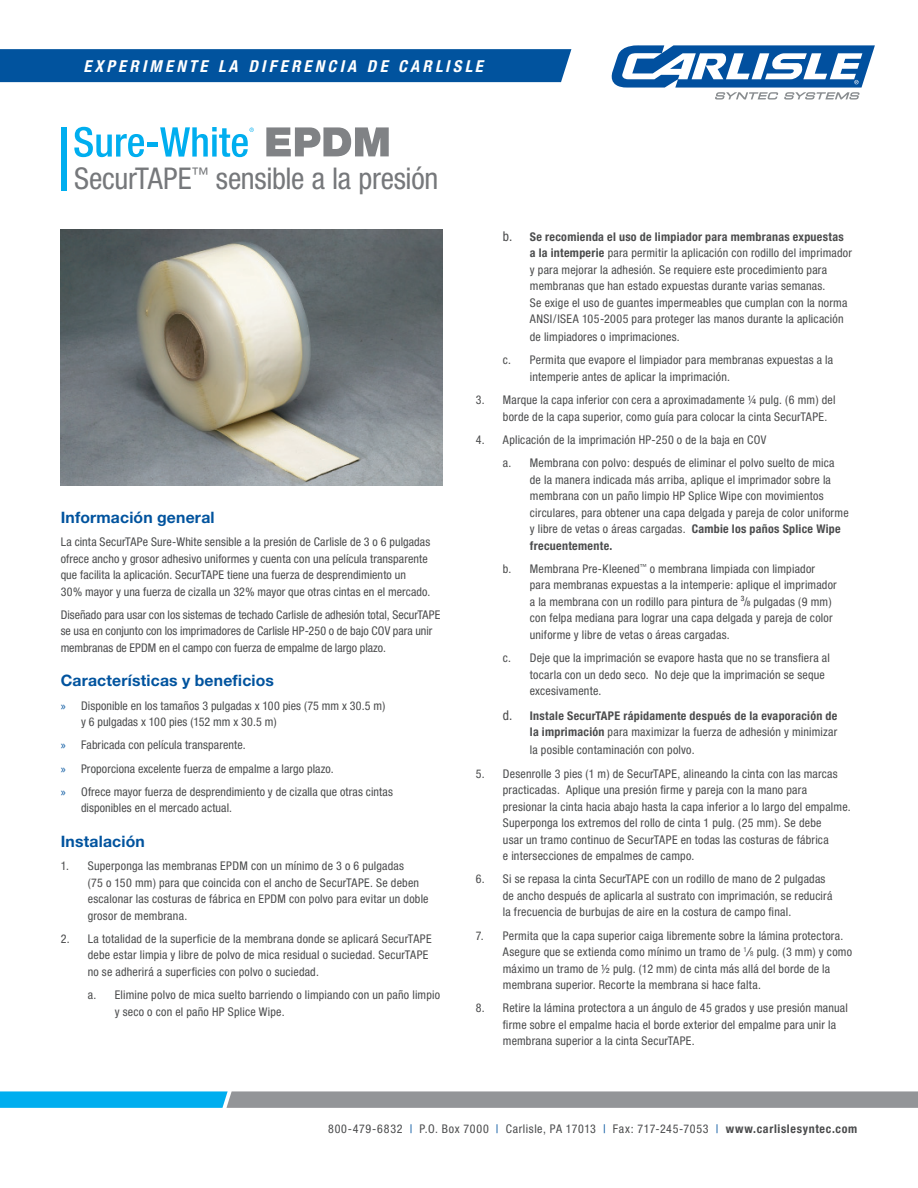
<style>
.page{position:relative;width:918px;height:1188px;background:#fff}
.page>*{position:absolute;margin:0;border:0;box-sizing:border-box;transform-origin:0 0}
.t1{font:condensed 30px "Helvetica Neue";letter-spacing:-.01em;color:#76787b}
.t2{font:italic 700 condensed 16.5px "Helvetica Neue";letter-spacing:.2em;color:#fff}
.t3{font:700 15.75px "Helvetica Neue";letter-spacing:.01em;color:#01539e}
.t4{font:condensed 12px/16.5px "Helvetica Neue";letter-spacing:.015em;color:#4b4c4d}
.t5{font:700 condensed 12px/16.5px "Helvetica Neue";letter-spacing:.025em;color:#4b4c4d;text-align:right}
.t6{font:condensed 12px "Helvetica Neue";letter-spacing:.05em;color:#4b4c4d}
.s1{font-family:"Myriad Pro";font-stretch:normal;color:#01539e}
.s2{font-size:13.5px}
.s3{font-weight:700}
.s4{font-weight:500;font-size:7.5px}
.s5{font-weight:400;font-size:13.5px}
.s6{font-weight:400}
.s7{font-weight:700;font-stretch:normal}
.s8{font-size:7.05px}
.s9{color:#01539e}
</style>
<div class="page">
<svg style="left:266px;top:127px;width:123px;height:29px"></svg>
<svg style="left:74px;top:127px;width:70px;height:30px"></svg>
<hr style="left:147px;top:143px;width:11px;height:4px;background:#00aeef">
<svg style="left:160px;top:127px;width:94px;height:30px"></svg>
<div style="left:61px;top:127px;width:6px;height:63px;background:#00aeef"></div>
<svg style="left:0;top:1091px;width:918px;height:17px;background:#749eb0"></svg>
<div style="left:0;top:49px;width:571px;height:33px;background:#01539e"></div>
<svg style="left:612px;top:45px;width:263px;height:55px"></svg>
<img style="left:61px;top:230px;width:381px;height:256px">
<h2 class="t2" style="left:84px;top:60px;width:401px">EXPERIMENTE LA DIFERENCIA DE CARLISLE</h2>
<h1 class="t1" style="left:74px;top:167px;width:366px">SecurTAPE<sup>™</sup> sensible a la presión</h1>
<h3 class="t3" style="left:61px;top:512px;width:155px">Información general</h3>
<p class="t4" style="left:61px;top:535px;width:371px">La cinta SecurTAPe Sure-White sensible a la presión de Carlisle de 3 o 6 pulgadas ofrece ancho y grosor adhesivo uniformes y cuenta con una película transparente que facilita la aplicación. SecurTAPE tiene una fuerza de desprendimiento un 30% mayor y una fuerza de cizalla un 32% mayor que otras cintas en el mercado.</p>
<p class="t4" style="left:61px;top:607px;width:381px">Diseñado para usar con los sistemas de techado Carlisle de adhesión total, SecurTAPE se usa en conjunto con los imprimadores de Carlisle HP-250 o de bajo COV para unir membranas de EPDM en el campo con fuerza de empalme de largo plazo.</p>
<h3 class="t3" style="left:61px;top:675px;width:215px">Características y beneficios</h3>
<p class="t4" style="left:81px;top:698px;width:306px;text-indent:-20px"><span class="s1">»</span> Disponible en los tamaños 3 pulgadas x 100 pies (75 mm x 30.5 m) y 6 pulgadas x 100 pies (152 mm x 30.5 m)</p>
<p class="t4" style="left:61px;top:735px;width:334px;line-height:23.2px"><span class="s1">»</span> Fabricada con película transparente.<br><span class="s1">»</span> Proporciona excelente fuerza de empalme a largo plazo.<br><span class="s1">»</span> Ofrece mayor fuerza de desprendimiento y de cizalla que otras cintas</p>
<p class="t4" style="left:81px;top:801px;width:153px">disponibles en el mercado actual.</p>
<h3 class="t3" style="left:61px;top:836px;width:86px">Instalación</h3>
<p class="t4" style="left:88px;top:859px;width:342px;text-indent:-27px">1. Superponga las membranas EPDM con un mínimo de 3 o 6 pulgadas<br>(75 o 150 mm) para que coincida con el ancho de SecurTAPE. Se deben escalonar las costuras de fábrica en EPDM con polvo para evitar un doble grosor de membrana.</p>
<p class="t4" style="left:88px;top:931px;width:345px;text-indent:-27px">2. La totalidad de la superficie de la membrana donde se aplicará SecurTAPE debe estar limpia y libre de polvo de mica residual o suciedad. SecurTAPE no se adherirá a superficies con polvo o suciedad.</p>
<p class="t4" style="left:115px;top:988px;width:327px;text-indent:-27px">a. Elimine polvo de mica suelto barriendo o limpiando con un paño limpio y seco o con el paño HP Splice Wipe.</p>
<p class="t4" style="left:530px;top:229px;width:324px;text-indent:-27px"><span class="s2">b.</span> <span class="s3">Se recomienda el uso de limpiador para membranas expuestas a la intemperie</span> para permitir la aplicación con rodillo del imprimador y para mejorar la adhesión. Se requiere este procedimiento para membranas que han estado expuestas durante varias semanas.<br>Se exige el uso de guantes impermeables que cumplan con la norma ANSI/ISEA 105-2005 para proteger las manos durante la aplicación</p>
<p class="t4" style="left:503px;top:326px;width:332px;line-height:23.2px;text-indent:27px">de limpiadores o imprimaciones.<br>c. Permita que evapore el limpiador para membranas expuestas a la</p>
<p class="t4" style="left:530px;top:369px;width:202px">intemperie antes de aplicar la imprimación.</p>
<p class="t4" style="left:503px;top:393px;width:334px;text-indent:-27px">3. Marque la capa inferior con cera a aproximadamente ¼ pulg. (6 mm) del borde de la capa superior, como guía para colocar la cinta SecurTAPE.</p>
<p class="t4" style="left:503px;top:429px;width:333px;line-height:23.2px;text-indent:-27px">4. Aplicación de la imprimación HP-250 o de la baja en COV<br>a. Membrana con polvo: después de eliminar el polvo suelto de mica</p>
<p class="t4" style="left:530px;top:472px;width:320px">de la manera indicada más arriba, aplique el imprimador sobre la membrana con un paño limpio HP Splice Wipe con movimientos circulares, para obtener una capa delgada y pareja de color uniforme y libre de vetas o áreas cargadas. <span class="s3">Cambie los paños Splice Wipe frecuentemente.</span></p>
<p class="t4" style="left:530px;top:561px;width:308px;text-indent:-27px">b. Membrana Pre-Kleened<sup>™</sup> o membrana limpiada con limpiador para membranas expuestas a la intemperie: aplique el imprimador a la membrana con un rodillo para pintura de <sup>3</sup>/<span class="s4">8</span> pulgadas (9 mm) con felpa mediana para lograr una capa delgada y pareja de color uniforme y libre de vetas o áreas cargadas.</p>
<p class="t4" style="left:530px;top:651px;width:302px;text-indent:-27px">c. Deje que la imprimación se evapore hasta que no se transfiera al tocarla con un dedo seco. No deje que la imprimación se seque excesivamente.</p>
<p class="t5" style="left:503px;top:708px;width:336px"><span class="s5">d.</span> Instale SecurTAPE rápidamente después de la evaporación de la imprimación <span class="s6">para maximizar la fuerza de adhesión y minimizar</span></p>
<p class="t4" style="left:530px;top:743px;width:166px">la posible contaminación con polvo.</p>
<p class="t4" style="left:503px;top:766px;width:349px;text-indent:-27px">5. Desenrolle 3 pies (1 m) de SecurTAPE, alineando la cinta con las marcas practicadas. Aplique una presión firme y pareja con la mano para presionar la cinta hacia abajo hasta la capa inferior a lo largo del empalme.<br>Superponga los extremos del rollo de cinta 1 pulg. (25 mm). Se debe<br>usar un tramo continuo de SecurTAPE en todas las costuras de fábrica<br>e intersecciones de empalmes de campo.</p>
<p class="t4" style="left:503px;top:872px;width:331px;text-indent:-27px">6. Si se repasa la cinta SecurTAPE con un rodillo de mano de 2 pulgadas de ancho después de aplicarla al sustrato con imprimación, se reducirá la frecuencia de burbujas de aire en la costura de campo final.</p>
<p class="t4" style="left:503px;top:928px;width:351px;text-indent:-27px">7. Permita que la capa superior caiga libremente sobre la lámina protectora.<br>Asegure que se extienda como mínimo un tramo de <sup>1</sup> <span class="s7">⁄</span><span class="s8">8</span> pulg. (3 mm) y como máximo un tramo de ½ pulg. (12 mm) de cinta más allá del borde de la membrana superior. Recorte la membrana si hace falta.</p>
<p class="t4" style="left:503px;top:1001px;width:347px;text-indent:-27px">8. Retire la lámina protectora a un ángulo de 45 grados y use presión manual firme sobre el empalme hacia el borde exterior del empalme para unir la membrana superior a la cinta SecurTAPE.</p>
<p class="t6" style="left:328px;top:1125px;width:531px">800-479-6832 <span class="s9">|</span> P.O. Box 7000 <span class="s9">|</span> Carlisle, PA 17013 <span class="s9">|</span> Fax: 717-245-7053 <span class="s9">|</span> <span class="s3">www.carlislesyntec.com</span></p>
</div>
